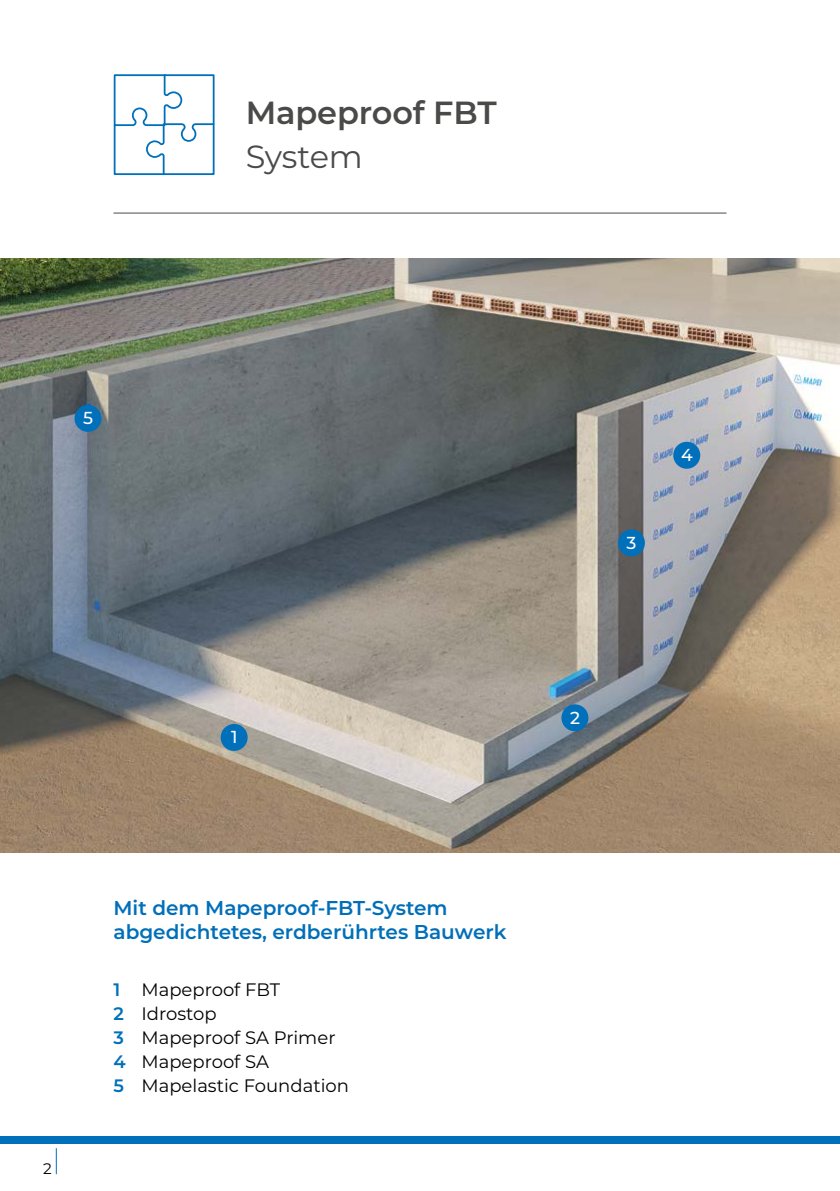
<style>
.page{position:relative;width:840px;height:1191px;background:#fff}
.page>*{position:absolute;margin:0;border:0;box-sizing:border-box;transform-origin:0 0}
.t1{font:600 32px "Montserrat";letter-spacing:-.005em;color:#4a4a49}
.t2{font:32px "Montserrat";letter-spacing:-.01em;color:#4a4a49}
.t3{font:600 20px/24px "Montserrat";color:#006fb9}
.t4{font:18px/24px "Montserrat";color:#000}
.t5{font:500 17.4px "Montserrat";color:#fff}
.t6{font:15.2px "Montserrat";color:#000}
.s1{font-weight:600;color:#0070ba}
</style>
<div class="page">
<div style="left:0;top:1135px;width:839px;height:8px;background:#0070ba"></div>
<svg style="left:56px;top:1148px;width:1px;height:26px"></svg>
<hr style="left:113px;top:213px;width:613px;height:1px;background:#4a4a49">
<svg style="left:113px;top:74px;width:102px;height:101px"></svg>
<img style="left:0;top:259px;width:839px;height:593px">
<div style="left:220px;top:724px;width:27px;height:27px;background:#0070ba;border-radius:50%"></div>
<div style="left:561px;top:704px;width:27px;height:27px;background:#0070ba;border-radius:50%"></div>
<div style="left:617px;top:529px;width:27px;height:27px;background:#0070ba;border-radius:50%"></div>
<div style="left:673px;top:442px;width:26px;height:27px;background:#0070ba;border-radius:50%"></div>
<div style="left:74px;top:405px;width:27px;height:27px;background:#0070ba;border-radius:50%"></div>
<h1 class="t1" style="left:245px;top:90px;width:252px">Mapeproof FBT</h1>
<h1 class="t2" style="left:245px;top:135px;width:119px">System</h1>
<p class="t5" style="left:83px;top:406px;width:11px">5</p>
<p class="t5" style="left:626px;top:530px;width:11px">3</p>
<p class="t5" style="left:680px;top:443px;width:13px">4</p>
<p class="t5" style="left:231px;top:725px;width:8px">1</p>
<p class="t6" style="left:43px;top:1158px;width:10px">2</p>
<p class="t3" style="left:113px;top:894px;width:394px">Mit dem Mapeproof-FBT-System abgedichtetes, erdberührtes Bauwerk</p>
<p class="t4" style="left:113px;top:977px;width:237px"><span class="s1">1</span> Mapeproof FBT<br><span class="s1">2</span> Idrostop<br><span class="s1">3</span> Mapeproof SA Primer<br><span class="s1">4</span> Mapeproof SA<br><span class="s1">5</span> Mapelastic Foundation</p>
<p class="t5" style="left:569px;top:705px;width:11px">2</p>
</div>
